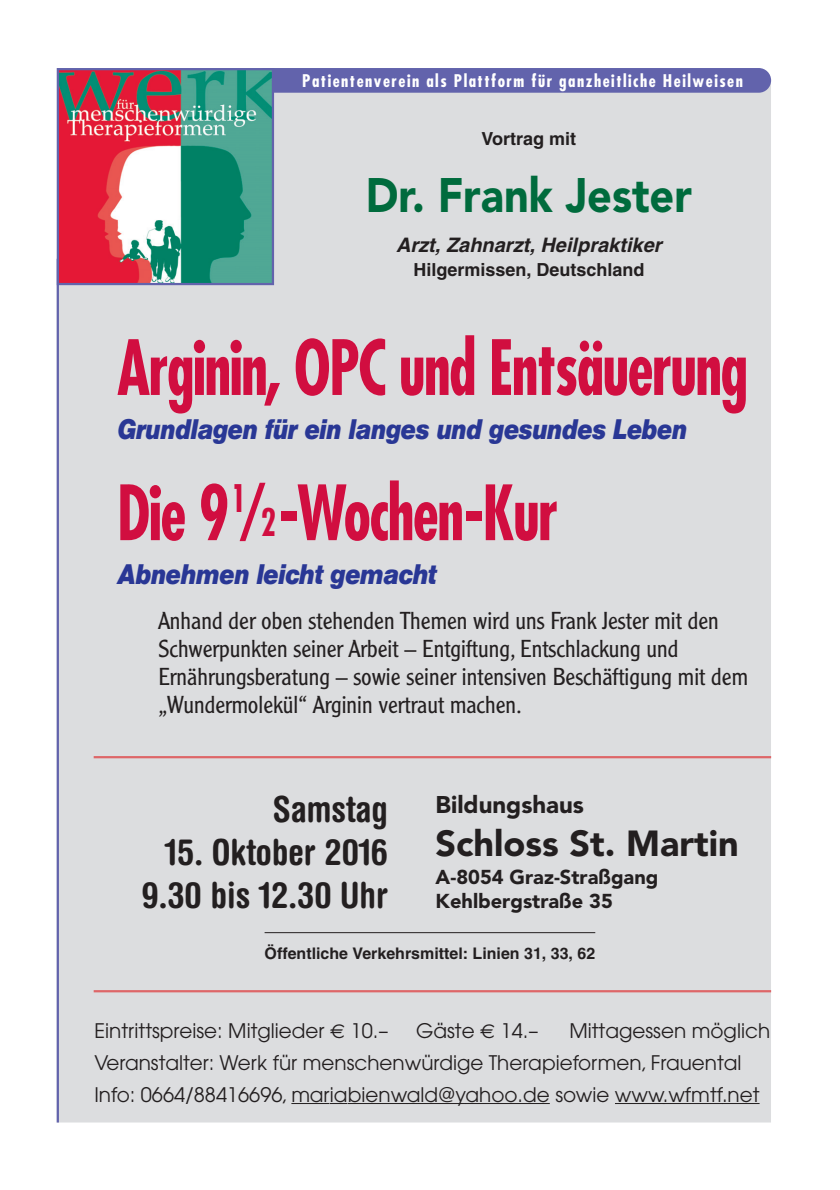
<style>
.page{position:relative;width:840px;height:1190px;background:#fff}
.page>*{position:absolute;margin:0;border:0;box-sizing:border-box;transform-origin:0 0}
.t1{font:700 condensed 74px "Futura";letter-spacing:-.025em;color:#d10e40;scale:.85 1}
.t2{font:900 48px "Avenir";color:#006b3d;scale:.9 1}
.t3{font:700 condensed 36px/43.2px "Helvetica Rounded";color:#231f20;text-align:right}
.t4{font:900 36px "Avenir";color:#231f20}
.t5{font:italic 700 28px "Helvetica BQ";color:#293795;scale:.85 1}
.t6{font:300 24px/28px "Clearface Gothic LH";color:#231f20}
.t7{font:900 24px "Avenir";color:#231f20}
.t8{font:20px/32px "Avant Garde";color:#231f20}
.t9{font:900 20px/24px "Avenir";color:#231f20}
.t10{font:italic 700 20px "Helvetica";color:#231f20}
.t11{font:700 18px "Helvetica";color:#231f20}
.t12{font:700 condensed 17px "Futura";letter-spacing:.09em;color:#fff}
.t13{font:700 16px "Helvetica";color:#231f20}
.s1{font-size:60px}
.s2{font-size:37px}
.s3{font-family:"Euro Sans"}
</style>
<div class="page">
<div style="left:59px;top:68px;width:712px;height:1055px;background:#dcdddf"></div>
<div style="left:253px;top:68px;width:518px;height:25px;background:#6263ac;border-radius:12px"></div>
<hr style="left:57px;top:259px;width:2px;height:864px;background:#6263ac">
<hr style="left:94px;top:756px;width:677px;height:2px;background:#de6668">
<img style="left:60px;top:71px;width:211px;height:211px">
<div style="left:57px;top:68px;width:217px;height:217px;border:2px solid #6263ac"></div>
<svg style="left:291px;top:1103px;width:56px;height:1px"></svg>
<hr style="left:348px;top:1103px;width:59px;height:1px;background:#231f20">
<hr style="left:407px;top:1103px;width:59px;height:1px;background:#231f20">
<hr style="left:466px;top:1103px;width:84px;height:1px;background:#231f20">
<hr style="left:615px;top:1103px;width:50px;height:1px;background:#231f20">
<hr style="left:663px;top:1103px;width:60px;height:1px;background:#231f20">
<hr style="left:722px;top:1103px;width:38px;height:1px;background:#231f20">
<hr style="left:94px;top:990px;width:677px;height:2px;background:#de6668">
<hr style="left:265px;top:932px;width:330px;height:1px;background:#231f20">
<p class="t12" style="left:302px;top:73px;width:442px">Patientenverein als Plattform für ganzheitliche Heilweisen</p>
<p class="t11" style="left:482px;top:132px;width:96px">Vortrag mit</p>
<h2 class="t2" style="left:366px;top:175px;width:364px">Dr. Frank Jester</h2>
<p class="t10" style="left:396px;top:238px;width:267px">Arzt, Zahnarzt, Heilpraktiker</p>
<p class="t11" style="left:413px;top:263px;width:233px">Hilgermissen, Deutschland</p>
<h1 class="t1" style="left:117px;top:335px;width:744px">Arginin, OPC und Entsäuerung</h1>
<p class="t5" style="left:117px;top:419px;width:672px">Grundlagen für ein langes und gesundes Leben</p>
<h1 class="t1" style="left:117px;top:480px;width:520px">Die 9<sup>1</sup><span class="s1">/</span><span class="s2">2</span>-Wochen-Kur</h1>
<p class="t5" style="left:117px;top:564px;width:377px">Abnehmen leicht gemacht</p>
<p class="t6" style="left:158px;top:608px;width:591px">Anhand der oben stehenden Themen wird uns Frank Jester mit den Schwerpunkten seiner Arbeit – Entgiftung, Entschlackung und Ernährungsberatung – sowie seiner intensiven Beschäftigung mit dem „Wundermolekül“ Arginin vertraut machen.</p>
<h3 class="t3" style="left:273px;top:791px;width:117px">Samstag</h3>
<h3 class="t3" style="left:141px;top:834px;width:248px">15. Oktober 2016<br>9.30 bis 12.30 Uhr</h3>
<p class="t13" style="left:265px;top:947px;width:332px">Öffentliche Verkehrsmittel: Linien 31, 33, 62</p>
<p class="t7" style="left:436px;top:795px;width:150px">Bildungshaus</p>
<h3 class="t4" style="left:436px;top:828px;width:305px">Schloss St. Martin</h3>
<p class="t9" style="left:436px;top:867px;width:224px">A-8054 Graz-Straßgang<br>Kehlbergstraße 35</p>
<p class="t8" style="left:94px;top:1016px;width:677px;text-indent:475px">Mittagessen möglich<br>Veranstalter: Werk für menschenwürdige Therapieformen, Frauental<br>Info: 0664/88416696, mariabienwald@yahoo.de sowie www.wfmtf.net</p>
<p class="t8" style="left:94px;top:1016px;width:295px">Eintrittspreise: Mitglieder <span class="s3">€</span> 10.–</p>
<p class="t8" style="left:416px;top:1016px;width:124px">Gäste <span class="s3">€</span> 14.–</p>
</div>
